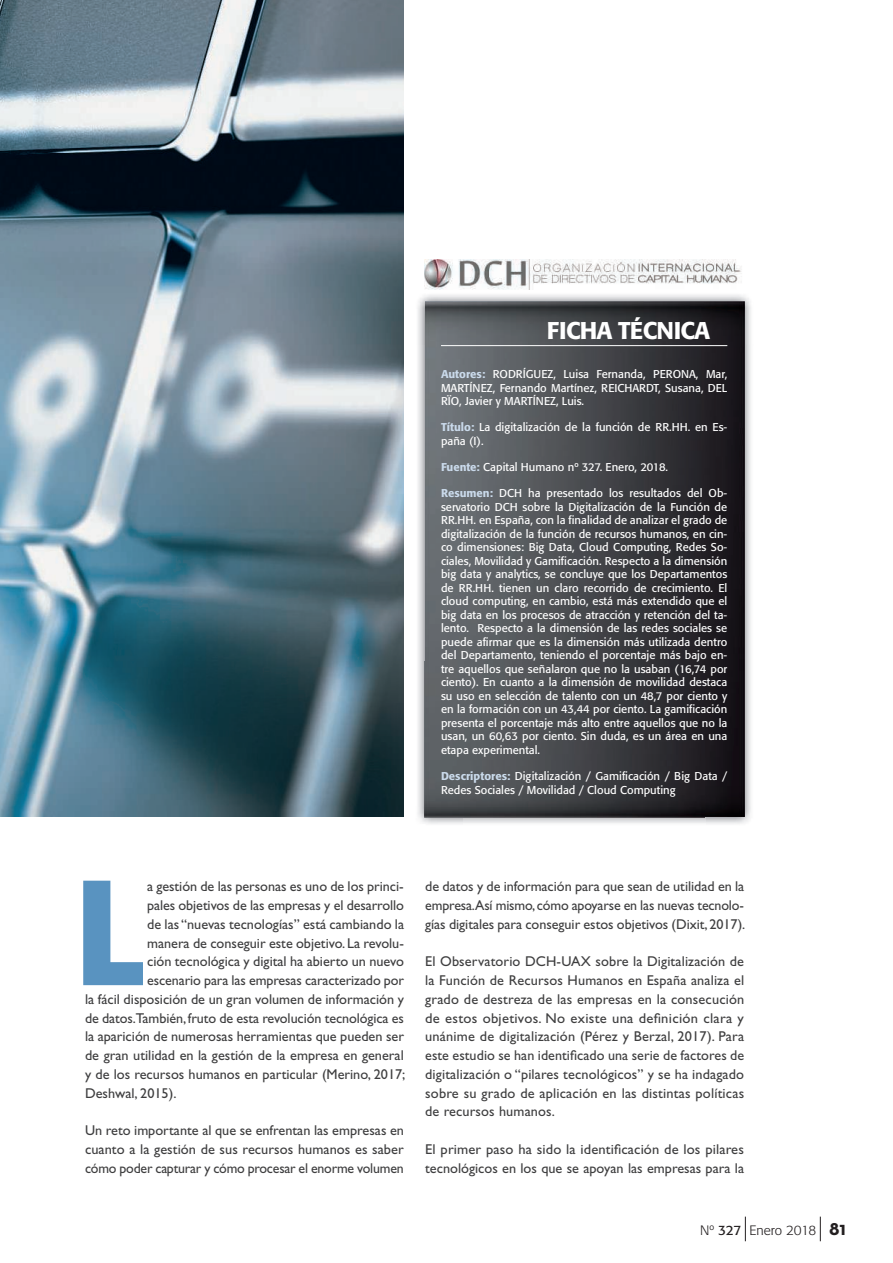
<style>
.page{position:relative;width:893px;height:1263px;background:#fff}
.page>*{position:absolute;margin:0;border:0;box-sizing:border-box;transform-origin:0 0}
.t1{font:700 138.6px "Futura Std";color:#5993c0}
.t2{font:500 24px "Formata";letter-spacing:-.03em;color:#fff}
.t3{font:14.25px/18.8px "Gill Sans Std";color:#3e3e3f;text-align:justify}
.t4{font:300 13.5px "Formata";color:#231f20}
.t5{font:11.25px/13.5px "Formata";color:#fff;text-align:justify}
.s1{font-weight:500;color:#cadaeb}
.s2{font-weight:400}
.s3{font-family:"Neutraface Text";font-weight:700;font-size:19.5px}
</style>
<div class="page">
<img style="left:0;top:0;width:404px;height:816px">
<img style="left:417px;top:295px;width:334px;height:50px">
<img style="left:417px;top:345px;width:46px;height:479px">
<img style="left:706px;top:345px;width:45px;height:479px">
<img style="left:463px;top:817px;width:243px;height:6px">
<img style="left:425px;top:302px;width:319px;height:515px">
<hr style="left:441px;top:345px;width:286px;height:1px;background:#fff">
<img style="left:425px;top:259px;width:317px;height:31px">
<svg style="left:745px;top:1216px;width:1px;height:25px"></svg>
<svg style="left:820px;top:1216px;width:1px;height:25px"></svg>
<h2 class="t2" style="left:547px;top:316px;width:165px">FICHA TÉCNICA</h2>
<p class="t5" style="left:441px;top:367px;width:288px"><span class="s1">Autores:</span> RODRÍGUEZ, Luisa Fernanda, PERONA, Mar, MARTÍNEZ, Fernando Martínez, REICHARDT, Susana, DEL RÏO, Javier y MARTÍNEZ, Luis.</p>
<p class="t5" style="left:441px;top:421px;width:288px"><span class="s1">Título:</span> La digitalización de la función de RR.HH. en Es&shy;paña (I).</p>
<p class="t5" style="left:441px;top:460px;width:229px"><span class="s1">Fuente:</span> Capital Humano nº 327. Enero, 2018.</p>
<p class="t5" style="left:441px;top:487px;width:288px"><span class="s1">Resumen:</span> DCH ha presentado los resultados del Ob&shy;servatorio DCH sobre la Digitalización de la Función de RR.HH. en España, con la finalidad de analizar el grado de digitalización de la función de recursos humanos, en cin&shy;co dimensiones: Big Data, Cloud Computing, Redes So&shy;ciales, Movilidad y Gamificación. Respecto a la dimensión big data y analytics, se concluye que los Departamentos de RR.HH. tienen un claro recorrido de crecimiento. El cloud computing, en cambio, está más extendido que el big data en los procesos de atracción y retención del ta&shy;lento. Respecto a la dimensión de las redes sociales se puede afirmar que es la dimensión más utilizada dentro del Departamento, teniendo el porcentaje más bajo en&shy;tre aquellos que señalaron que no la usaban (16,74 por ciento). En cuanto a la dimensión de movilidad destaca su uso en selección de talento con un 48,7 por ciento y en la formación con un 43,44 por ciento. La gamificación presenta el porcentaje más alto entre aquellos que no la usan, un 60,63 por ciento. Sin duda, es un área en una etapa experimental.</p>
<p class="t5" style="left:441px;top:769px;width:288px"><span class="s1">Descriptores:</span> Digitalización / Gamificación / Big Data /<br>Redes Sociales / Movilidad / Cloud Computing</p>
<h1 class="t1" style="left:74px;top:841px;width:70px">l</h1>
<p class="t3" style="left:147px;top:877px;width:258px">a gestión de las personas es uno de los princi-</p>
<p class="t3" style="left:147px;top:896px;width:258px">pales objetivos de las empresas y el desarrollo</p>
<p class="t3" style="left:147px;top:915px;width:258px">de las “nuevas tecnologías” está cambiando la</p>
<p class="t3" style="left:147px;top:933px;width:258px">manera de conseguir este objetivo. La revolu-</p>
<p class="t3" style="left:147px;top:952px;width:258px">ción tecnológica y digital ha abierto un nuevo</p>
<p class="t3" style="left:147px;top:971px;width:258px">escenario para las empresas caracterizado por</p>
<p class="t3" style="left:85px;top:990px;width:320px">la fácil disposición de un gran volumen de información y</p>
<p class="t3" style="left:85px;top:1008px;width:320px">de datos.También, fruto de esta revolución tecnológica es</p>
<p class="t3" style="left:85px;top:1027px;width:320px">la aparición de numerosas herramientas que pueden ser</p>
<p class="t3" style="left:85px;top:1046px;width:320px">de gran utilidad en la gestión de la empresa en general</p>
<p class="t3" style="left:85px;top:1065px;width:322px">y de los recursos humanos en particular (Merino, 2017;</p>
<p class="t3" style="left:85px;top:1083px;width:93px">Deshwal, 2015).</p>
<p class="t3" style="left:85px;top:1121px;width:320px">Un reto importante al que se enfrentan las empresas en cuanto a la gestión de sus recursos humanos es saber cómo poder capturar y cómo procesar el enorme volumen</p>
<p class="t3" style="left:425px;top:877px;width:322px">de datos y de información para que sean de utilidad en la empresa.Así mismo, cómo apoyarse en las nuevas tecnolo&shy;gías digitales para conseguir estos objetivos (Dixit, 2017).</p>
<p class="t3" style="left:425px;top:952px;width:321px">El Observatorio DCH-UAX sobre la Digitalización de la Función de Recursos Humanos en España analiza el grado de destreza de las empresas en la consecución de estos objetivos. No existe una definición clara y unánime de digitalización (Pérez y Berzal, 2017). Para este estudio se han identificado una serie de factores de digitalización o “pilares tecnológicos” y se ha indagado sobre su grado de aplicación en las distintas políticas de recursos humanos.</p>
<p class="t3" style="left:425px;top:1140px;width:320px">El primer paso ha sido la identificación de los pilares tecnológicos en los que se apoyan las empresas para la</p>
<p class="t4" style="left:700px;top:1222px;width:147px">Nº <span class="s2">327</span> Enero 2018 <span class="s3">81</span></p>
</div>
